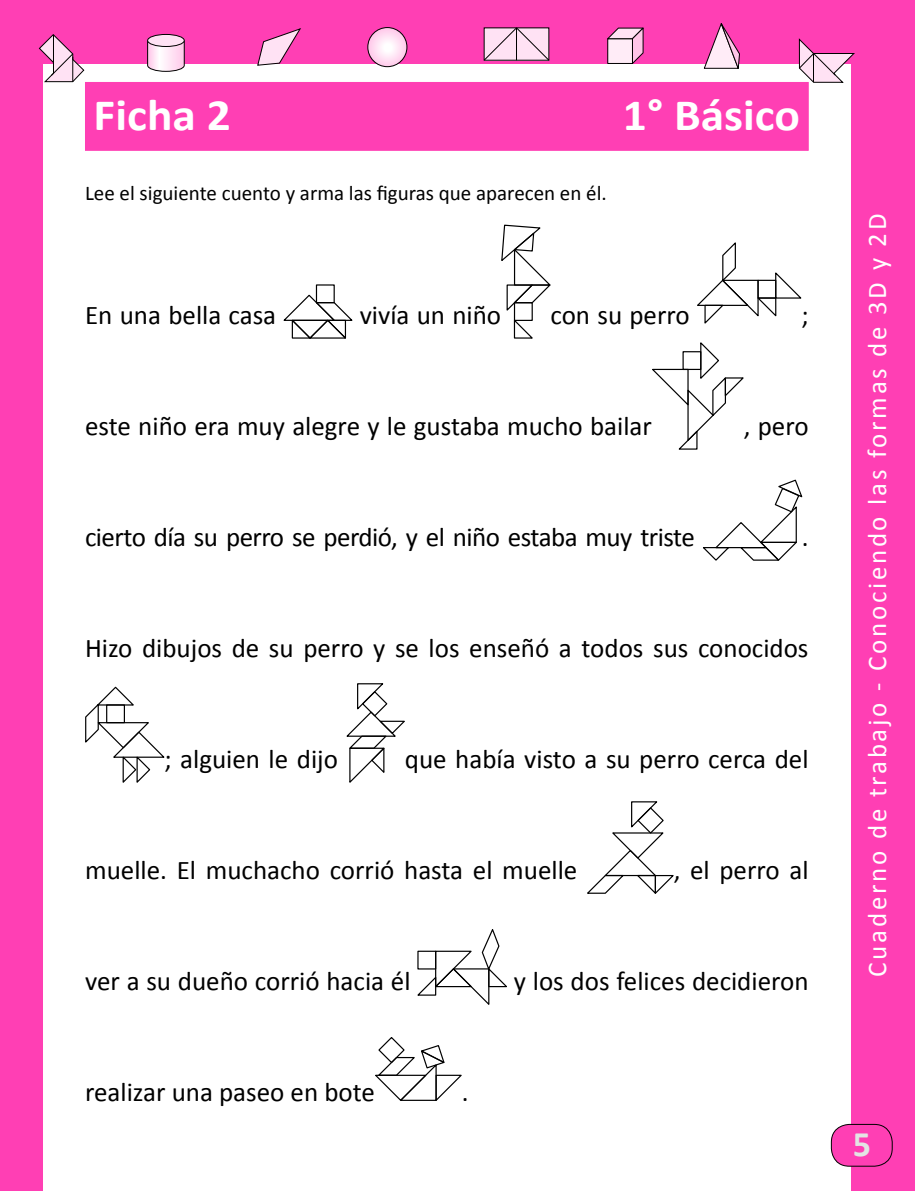
<style>
.page{position:relative;width:915px;height:1191px;background:#fff}
.page>*{position:absolute;margin:0;border:0;box-sizing:border-box;transform-origin:0 0}
.t1{font:700 45px "Calibri";color:#fff;scale:1.06 1}
.t2{font:700 36px "Calibri";color:#e3e4e4}
.t3{font:27px "Calibri";color:#000}
.t4{font:27px "Calibri";letter-spacing:-.02em;color:#000}
.t5{font:27px "Calibri";letter-spacing:.1em;color:#fff}
.t6{font:21px "Calibri";color:#000}
</style>
<div class="page">
<div style="left:0;top:0;width:914px;height:64px;background:#ff3fb4"></div>
<div style="left:850px;top:0;width:64px;height:1191px;background:#ff3fb4"></div>
<div style="left:0;top:0;width:42px;height:1191px;background:#ff3fb4"></div>
<div style="left:831px;top:1124px;width:60px;height:42px;background:#ff3fb4;border-radius:18px"></div>
<div style="left:830px;top:1124px;width:62px;height:42px;border:1px solid #000;border-radius:18px"></div>
<div style="left:85px;top:82px;width:723px;height:69px;background:#ff3fb4;border:1px solid #ff3fb4"></div>
<svg style="left:38px;top:34px;width:47px;height:48px"></svg>
<svg style="left:797px;top:38px;width:58px;height:45px"></svg>
<svg style="left:483px;top:27px;width:66px;height:34px;background:#dfc2d4"></svg>
<hr style="left:516px;top:28px;width:1px;height:32px;background:#000">
<svg style="left:257px;top:28px;width:44px;height:38px"></svg>
<svg style="left:147px;top:40px;width:38px;height:32px"></svg>
<div style="left:147px;top:34px;width:37px;height:12px;background:#ffe2f4;border-radius:50%"></div>
<div style="left:147px;top:34px;width:37px;height:13px;border:1px solid #000;border-radius:50%"></div>
<svg style="left:607px;top:27px;width:37px;height:37px"></svg>
<svg style="left:703px;top:23px;width:37px;height:46px"></svg>
<svg style="left:367px;top:28px;width:40px;height:39px"></svg>
<div style="left:367px;top:27px;width:40px;height:40px;border:1px solid #000;border-radius:50%"></div>
<svg style="left:283px;top:293px;width:70px;height:46px"></svg>
<svg style="left:501px;top:224px;width:50px;height:89px"></svg>
<div style="left:513px;top:302px;width:19px;height:19px;border:1px solid #000"></div>
<svg style="left:513px;top:319px;width:20px;height:20px"></svg>
<svg style="left:697px;top:242px;width:105px;height:82px"></svg>
<svg style="left:652px;top:342px;width:92px;height:108px"></svg>
<svg style="left:703px;top:479px;width:100px;height:82px"></svg>
<svg style="left:85px;top:686px;width:80px;height:97px"></svg>
<svg style="left:346px;top:683px;width:59px;height:100px"></svg>
<svg style="left:587px;top:801px;width:87px;height:93px"></svg>
<svg style="left:417px;top:929px;width:90px;height:76px"></svg>
<svg style="left:375px;top:1037px;width:87px;height:64px"></svg>
<h1 class="t1" style="left:94px;top:86px;width:131px">Ficha 2</h1>
<h1 class="t1" style="left:622px;top:86px;width:169px">1° Básico</h1>
<p class="t6" style="left:85px;top:180px;width:523px">Lee el siguiente cuento y arma las figuras que aparecen en él.</p>
<p class="t3" style="left:85px;top:297px;width:192px">En una bella casa</p>
<p class="t3" style="left:359px;top:297px;width:143px">vivía un niño</p>
<p class="t3" style="left:550px;top:297px;width:141px">con su perro</p>
<p class="t3" style="left:801px;top:297px;width:9px">;</p>
<p class="t3" style="left:85px;top:408px;width:568px">este niño era muy alegre y le gustaba mucho bailar</p>
<p class="t3" style="left:743px;top:408px;width:66px">, pero</p>
<p class="t4" style="left:85px;top:519px;width:611px">cierto día su perro se perdió, y el niño estaba muy triste</p>
<p class="t3" style="left:801px;top:519px;width:8px">.</p>
<p class="t3" style="left:85px;top:630px;width:724px">Hizo dibujos de su perro y se los enseñó a todos sus conocidos</p>
<p class="t3" style="left:164px;top:741px;width:175px">; alguien le dijo</p>
<p class="t3" style="left:405px;top:741px;width:405px">que había visto a su perro cerca del</p>
<p class="t3" style="left:85px;top:852px;width:493px">muelle. El muchacho corrió hasta el muelle</p>
<p class="t3" style="left:673px;top:852px;width:136px">, el perro al</p>
<p class="t3" style="left:85px;top:963px;width:327px">ver a su dueño corrió hacia él</p>
<p class="t3" style="left:513px;top:963px;width:296px">y los dos felices decidieron</p>
<p class="t3" style="left:85px;top:1074px;width:291px">realizar una paseo en bote</p>
<p class="t3" style="left:461px;top:1074px;width:8px">.</p>
<p class="t5" style="left:859px;top:976px;width:764px;rotate:-90deg">Cuaderno de trabajo - Conociendo las formas de 3D y 2D</p>
<h2 class="t2" style="left:852px;top:1121px;width:20px">5</h2>
</div>
